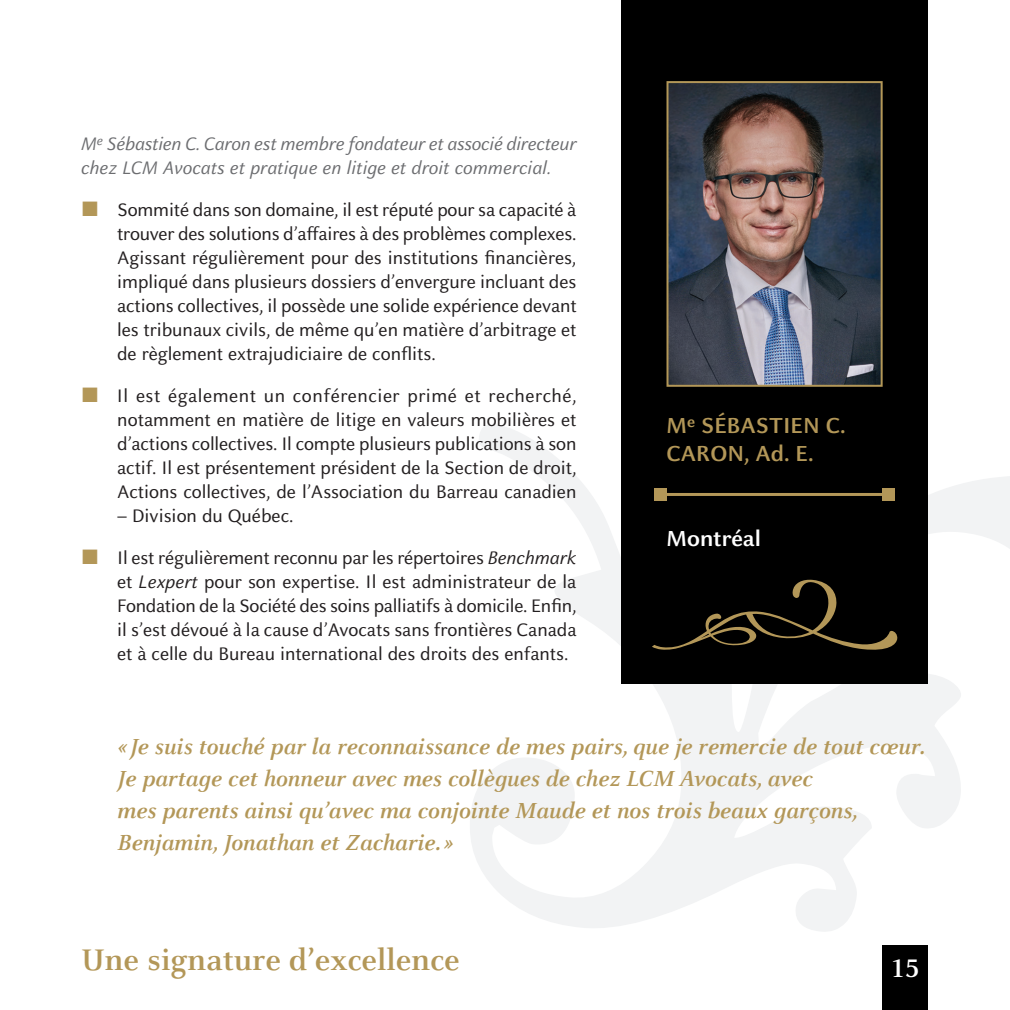
<style>
.page{position:relative;width:1010px;height:1010px;background:#fff}
.page>*{position:absolute;margin:0;border:0;box-sizing:border-box;transform-origin:0 0}
.t1{font:700 32.8px "Barreau";letter-spacing:.005em;color:#b39758}
.t2{font:700 28px "Barreau";color:#fff}
.t3{font:italic 700 24px/32px "Barreau";color:#b39758}
.t4{font:700 24px/28px "Barreau Sans";color:#b39758}
.t5{font:700 24px "Barreau Sans";color:#fff}
.t6{font:20px/24px "Barreau Sans";color:#231f20;text-align:justify}
.t7{font:italic 20px/24px "Barreau Sans";letter-spacing:-.01em;color:#6c6d70}
.s1{font-style:italic}
</style>
<div class="page">
<svg style="left:470px;top:423px;width:539px;height:509px"></svg>
<div style="left:882px;top:945px;width:45px;height:64px;background:#000"></div>
<div style="left:621px;top:0;width:306px;height:683px;background:#000"></div>
<hr style="left:660px;top:493px;width:228px;height:3px;background:#b39758">
<div style="left:654px;top:488px;width:12px;height:12px;background:#b39758"></div>
<div style="left:882px;top:488px;width:12px;height:12px;background:#b39758"></div>
<svg style="left:652px;top:579px;width:245px;height:71px"></svg>
<img style="left:669px;top:84px;width:210px;height:300px">
<div style="left:666px;top:81px;width:216px;height:306px;border:2px solid #b39758"></div>
<p class="t7" style="left:81px;top:132px;width:497px">M<sup>e</sup> Sébastien C. Caron est membre fondateur et associé directeur chez LCM Avocats et pratique en litige et droit commercial.</p>
<p class="t6" style="left:117px;top:198px;width:461px">Sommité dans son domaine, il est réputé pour sa capacité à trouver des solutions d’affaires à des problèmes complexes.<br>Agissant régulièrement pour des institutions financières, impliqué dans plusieurs dossiers d’envergure incluant des actions collectives, il possède une solide expérience devant les tribunaux civils, de même qu’en matière d’arbitrage et de règlement extrajudiciaire de conflits.</p>
<p class="t6" style="left:117px;top:384px;width:461px">Il est également un conférencier primé et recherché, notamment en matière de litige en valeurs mobilières et d’actions collectives. Il compte plusieurs publications à son actif. Il est présentement président de la Section de droit, Actions collectives, de l’Association du Barreau canadien</p>
<p class="t6" style="left:117px;top:495px;width:460px;line-height:42px">– Division du Québec.<br>Il est régulièrement reconnu par les répertoires <span class="s1">Benchmark</span></p>
<p class="t6" style="left:117px;top:570px;width:461px">et <span class="s1">Lexpert</span> pour son expertise. Il est administrateur de la Fondation de la Société des soins palliatifs à domicile. Enfin, il s’est dévoué à la cause d’Avocats sans frontières Canada et à celle du Bureau international des droits des enfants.</p>
<p class="t4" style="left:666px;top:412px;width:181px">M<sup>e</sup> SÉBASTIEN C.<br>CARON, Ad. E.</p>
<p class="t5" style="left:666px;top:524px;width:96px">Montréal</p>
<p class="t3" style="left:117px;top:730px;width:808px">« Je suis touché par la reconnaissance de mes pairs, que je remercie de tout cœur.<br>Je partage cet honneur avec mes collègues de chez LCM Avocats, avec<br>mes parents ainsi qu’avec ma conjointe Maude et nos trois beaux garçons, Benjamin, Jonathan et Zacharie.»</p>
<h1 class="t1" style="left:81px;top:940px;width:380px">Une signature d’excellence</h1>
<h2 class="t2" style="left:891px;top:952px;width:29px">15</h2>
</div>
